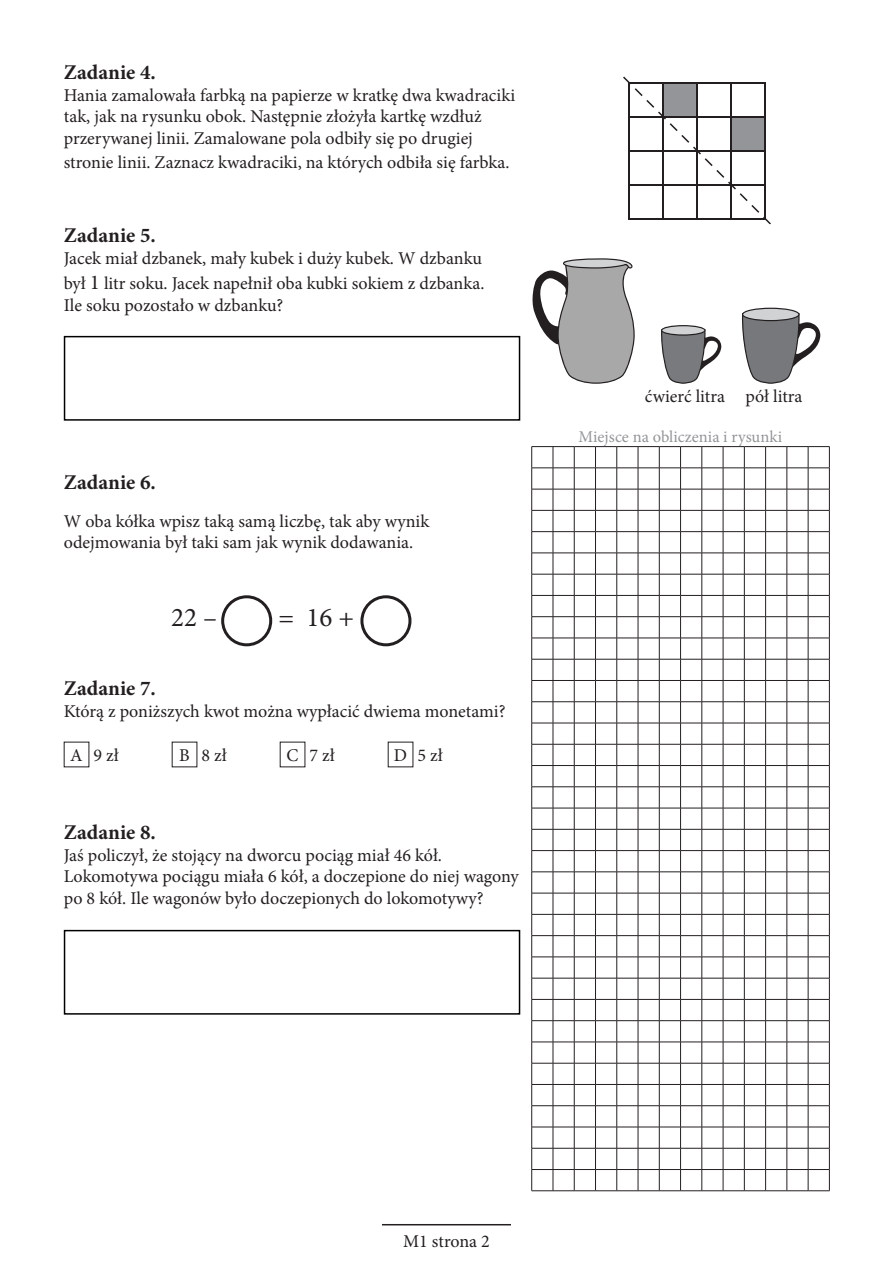
<style>
.page{position:relative;width:893px;height:1263px;background:#fff}
.page>*{position:absolute;margin:0;border:0;box-sizing:border-box;transform-origin:0 0}
.t1{font:27px "Minion Pro";color:#231f20}
.t2{font:700 21px "Minion Pro";color:#231f20}
.t3{font:18px/21.6px "Minion Pro";color:#231f20}
.t4{font:16.5px "Minion Pro";color:#939598}
.s1{font-size:21px}
</style>
<div class="page">
<hr style="left:382px;top:1224px;width:129px;height:1px;background:#231f20">
<div style="left:64px;top:336px;width:456px;height:85px;border:2px solid #000"></div>
<div style="left:221px;top:595px;width:51px;height:51px;border:3px solid #231f20;border-radius:50%"></div>
<div style="left:360px;top:595px;width:51px;height:51px;border:3px solid #231f20;border-radius:50%"></div>
<div style="left:64px;top:930px;width:456px;height:85px;border:2px solid #000"></div>
<svg style="left:531px;top:446px;width:299px;height:745px"></svg>
<svg style="left:532px;top:258px;width:103px;height:126px"></svg>
<svg style="left:661px;top:325px;width:60px;height:59px"></svg>
<svg style="left:741px;top:308px;width:79px;height:76px"></svg>
<svg style="left:623px;top:77px;width:148px;height:147px"></svg>
<p class="t2" style="left:64px;top:58px;width:94px">Zadanie 4.</p>
<p class="t3" style="left:64px;top:84px;width:453px">Hania zamalowała farbką na papierze w kratkę dwa kwadraciki tak, jak na rysunku obok. Następnie złożyła kartkę wzdłuż przerywanej linii. Zamalowane pola odbiły się po drugiej</p>
<p class="t3" style="left:64px;top:151px;width:447px">stronie linii. Zaznacz kwadraciki, na których odbiła się farbka.</p>
<p class="t2" style="left:64px;top:221px;width:94px">Zadanie 5.</p>
<p class="t3" style="left:64px;top:246px;width:422px;line-height:25.2px">Jacek miał dzbanek, mały kubek i duży kubek. W dzbanku był <span class="s1">1</span> litr soku. Jacek napełnił oba kubki sokiem z dzbanka.</p>
<p class="t3" style="left:64px;top:294px;width:221px">Ile soku pozostało w dzbanku?</p>
<p class="t2" style="left:64px;top:468px;width:94px">Zadanie 6.</p>
<p class="t3" style="left:64px;top:510px;width:367px">W oba kółka wpisz taką samą liczbę, tak aby wynik odejmowania był taki sam jak wynik dodawania.</p>
<p class="t1" style="left:171px;top:599px;width:48px">22 –</p>
<p class="t1" style="left:278px;top:599px;width:77px">= 16 +</p>
<p class="t2" style="left:64px;top:673px;width:94px">Zadanie 7.</p>
<p class="t3" style="left:64px;top:700px;width:443px">Którą z poniższych kwot można wypłacić dwiema monetami?</p>
<p class="t3" style="left:70px;top:744px;width:14px">A</p>
<p class="t3" style="left:93px;top:745px;width:27px">9 zł</p>
<p class="t3" style="left:179px;top:744px;width:12px">B</p>
<p class="t3" style="left:201px;top:745px;width:27px">8 zł</p>
<p class="t3" style="left:287px;top:744px;width:13px">C</p>
<p class="t3" style="left:309px;top:745px;width:27px">7 zł</p>
<p class="t3" style="left:394px;top:744px;width:15px">D</p>
<p class="t3" style="left:417px;top:745px;width:27px">5 zł</p>
<p class="t2" style="left:64px;top:818px;width:94px">Zadanie 8.</p>
<p class="t3" style="left:64px;top:844px;width:457px">Jaś policzył, że stojący na dworcu pociąg miał 46 kół.<br>Lokomotywa pociągu miała 6 kół, a doczepione do niej wagony po 8 kół. Ile wagonów było doczepionych do lokomotywy?</p>
<p class="t3" style="left:645px;top:386px;width:159px">ćwierć litra pół litra</p>
<p class="t4" style="left:579px;top:425px;width:205px">Miejsce na obliczenia i rysunki</p>
<p class="t3" style="left:403px;top:1230px;width:88px">M1 strona 2</p>
</div>
